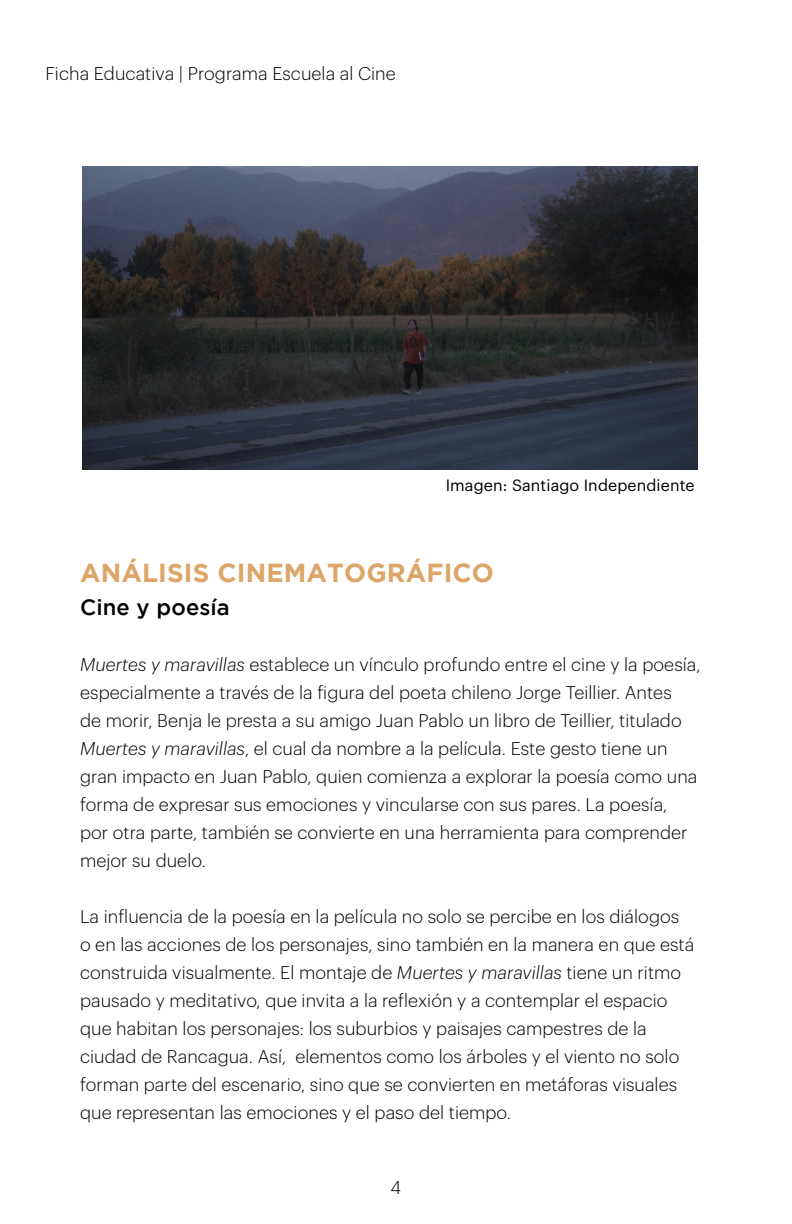
<style>
.page{position:relative;width:792px;height:1224px;background:#fff}
.page>*{position:absolute;margin:0;border:0;box-sizing:border-box;transform-origin:0 0}
.t1{font:700 26px "Gotham";letter-spacing:.005em;color:#dda668}
.t2{font:500 22px "Gotham";letter-spacing:.005em;color:#000}
.t3{font:300 18px/28px "Graphik";letter-spacing:.005em;color:#000}
.t4{font:300 18px "Graphik";color:#020203}
.t5{font:16px "Graphik";letter-spacing:.01em;color:#000}
.s1{font-style:italic}
</style>
<div class="page">
<img style="left:83px;top:166px;width:615px;height:304px">
<p class="t3" style="left:45px;top:58px;width:352px">Ficha Educativa | Programa Escuela al Cine</p>
<p class="t5" style="left:446px;top:473px;width:250px">Imagen: Santiago Independiente</p>
<h1 class="t1" style="left:80px;top:558px;width:415px">ANÁLISIS CINEMATOGRÁFICO</h1>
<p class="t2" style="left:80px;top:595px;width:151px">Cine y poesía</p>
<p class="t3" style="left:80px;top:649px;width:622px"><span class="s1">Muertes y maravillas</span> establece un vínculo profundo entre el cine y la poesía, especialmente a través de la figura del poeta chileno Jorge Teillier. Antes<br>de morir, Benja le presta a su amigo Juan Pablo un libro de Teillier, titulado <span class="s1">Muertes y maravillas</span>, el cual da nombre a la película. Este gesto tiene un gran impacto en Juan Pablo, quien comienza a explorar la poesía como una forma de expresar sus emociones y vincularse con sus pares. La poesía,<br>por otra parte, también se convierte en una herramienta para comprender mejor su duelo.</p>
<p class="t3" style="left:80px;top:901px;width:616px">La influencia de la poesía en la película no solo se percibe en los diálogos<br>o en las acciones de los personajes, sino también en la manera en que está construida visualmente. El montaje de <span class="s1">Muertes y maravillas</span> tiene un ritmo pausado y meditativo, que invita a la reflexión y a contemplar el espacio que habitan los personajes: los suburbios y paisajes campestres de la ciudad de Rancagua. Así, elementos como los árboles y el viento no solo forman parte del escenario, sino que se convierten en metáforas visuales que representan las emociones y el paso del tiempo.</p>
<p class="t4" style="left:391px;top:1174px;width:12px">4</p>
</div>
